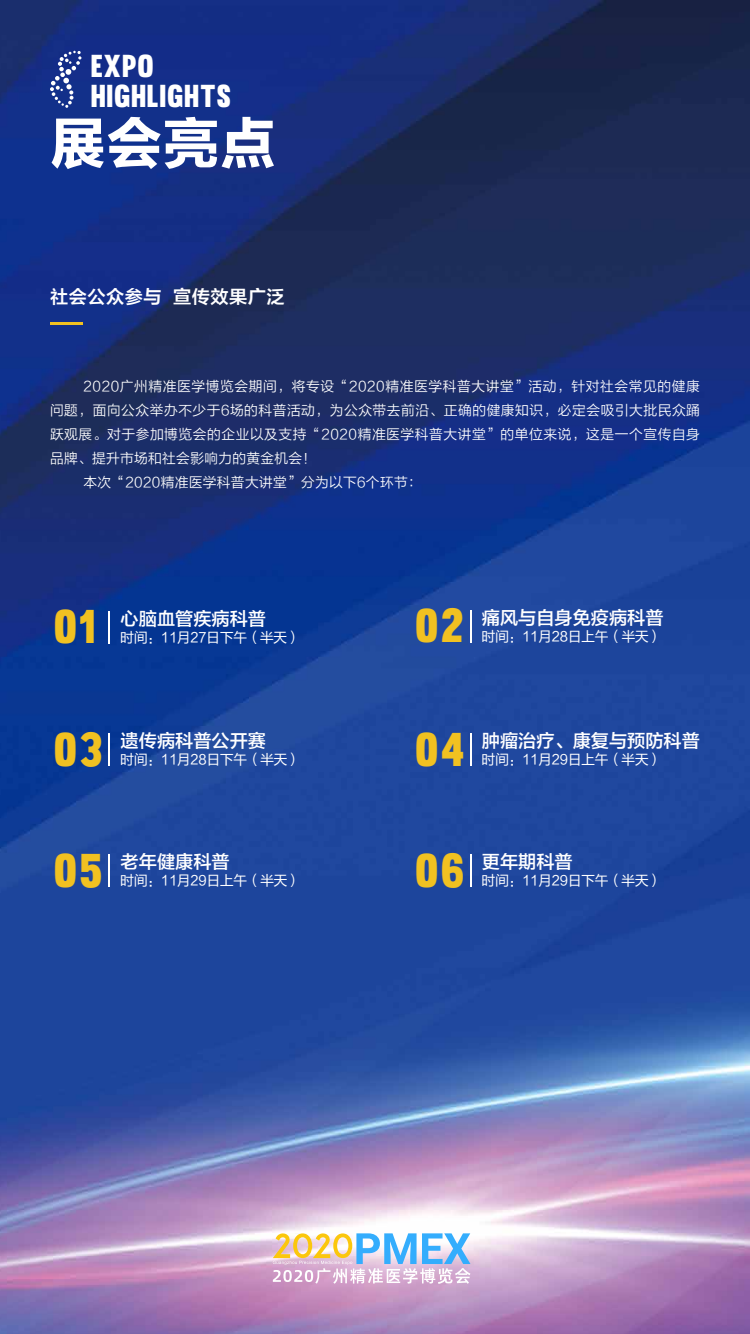
<style>
.page{position:relative;width:750px;height:1334px;background:#fff}
.page>*{position:absolute;margin:0;border:0;box-sizing:border-box;transform-origin:0 0}
.t1{font:55.3px "FZLTDHJW GB1 0";color:#fff}
.t2{font:46.4px "Muro";letter-spacing:.05em;color:#f1c121}
.t3{font:31.1px/30.4px "Muro";letter-spacing:.025em;color:#fff}
.t4{font:18.2px "FZLTZHK GBK1 0";color:#fff}
.t5{font:18.2px "FZLTZCHK GBK1 0";letter-spacing:.025em;color:#fff}
.t6{font:14.5px "FZLTH";color:#fff}
.t7{font:13.7px "FZLTXIHJW GB1 0";letter-spacing:.045em;color:#fff}
.t8{font:13.7px "FZLTXIHJW GB1 0";letter-spacing:.025em;color:#fff}
</style>
<div class="page">
<img style="left:0;top:0;width:750px;height:1334px">
<hr style="left:109px;top:611px;width:1px;height:32px;background:#fff">
<hr style="left:470px;top:610px;width:1px;height:32px;background:#fff">
<hr style="left:109px;top:733px;width:1px;height:33px;background:#fff">
<hr style="left:470px;top:733px;width:1px;height:33px;background:#fff">
<hr style="left:109px;top:854px;width:1px;height:33px;background:#fff">
<hr style="left:470px;top:854px;width:1px;height:33px;background:#fff">
<svg style="left:50px;top:51px;width:31px;height:57px;background:#3f559f"></svg>
<hr style="left:51px;top:322px;width:32px;height:3px;background:#f1c121">
<svg style="left:273px;top:1233px;width:197px;height:51px"></svg>
<h3 class="t3" style="left:91px;top:50px;width:142px">EXPO<br>HIGHLIGHTS</h3>
<h1 class="t1" style="left:50px;top:113px;width:227px">展会亮点</h1>
<h3 class="t5" style="left:50px;top:287px;width:236px">社会公众参与 宣传效果广泛</h3>
<p class="t7" style="left:83px;top:379px;width:618px">2020广州精准医学博览会期间，将专设“2020精准医学科普大讲堂”活动，针对社会常见的健康</p>
<p class="t7" style="left:50px;top:403px;width:651px">问题，面向公众举办不少于6场的科普活动，为公众带去前沿、正确的健康知识，必定会吸引大批民众踊</p>
<p class="t7" style="left:50px;top:427px;width:651px">跃观展。对于参加博览会的企业以及支持“2020精准医学科普大讲堂”的单位来说，这是一个宣传自身</p>
<p class="t8" style="left:50px;top:451px;width:268px">品牌、提升市场和社会影响力的黄金机会！</p>
<p class="t8" style="left:83px;top:475px;width:340px">本次“2020精准医学科普大讲堂”分为以下6个环节：</p>
<h2 class="t2" style="left:54px;top:599px;width:44px">01</h2>
<h3 class="t4" style="left:121px;top:609px;width:147px">心脑血管疾病科普</h3>
<p class="t6" style="left:121px;top:627px;width:181px">时间：11月27日下午（半天）</p>
<h2 class="t2" style="left:415px;top:598px;width:50px">02</h2>
<h3 class="t4" style="left:482px;top:608px;width:183px">痛风与自身免疫病科普</h3>
<p class="t6" style="left:482px;top:626px;width:182px">时间：11月28日上午（半天）</p>
<h2 class="t2" style="left:54px;top:721px;width:50px">03</h2>
<h3 class="t4" style="left:121px;top:731px;width:147px">遗传病科普公开赛</h3>
<p class="t6" style="left:121px;top:749px;width:182px">时间：11月28日下午（半天）</p>
<h2 class="t2" style="left:415px;top:721px;width:51px">04</h2>
<h3 class="t4" style="left:482px;top:731px;width:220px">肿瘤治疗、康复与预防科普</h3>
<p class="t6" style="left:482px;top:749px;width:181px">时间：11月29日上午（半天）</p>
<h2 class="t2" style="left:54px;top:842px;width:50px">05</h2>
<h3 class="t4" style="left:121px;top:852px;width:111px">老年健康科普</h3>
<p class="t6" style="left:121px;top:871px;width:181px">时间：11月29日上午（半天）</p>
<h2 class="t2" style="left:415px;top:842px;width:51px">06</h2>
<h3 class="t4" style="left:482px;top:852px;width:92px">更年期科普</h3>
<p class="t6" style="left:482px;top:871px;width:181px">时间：11月29日下午（半天）</p>
</div>
